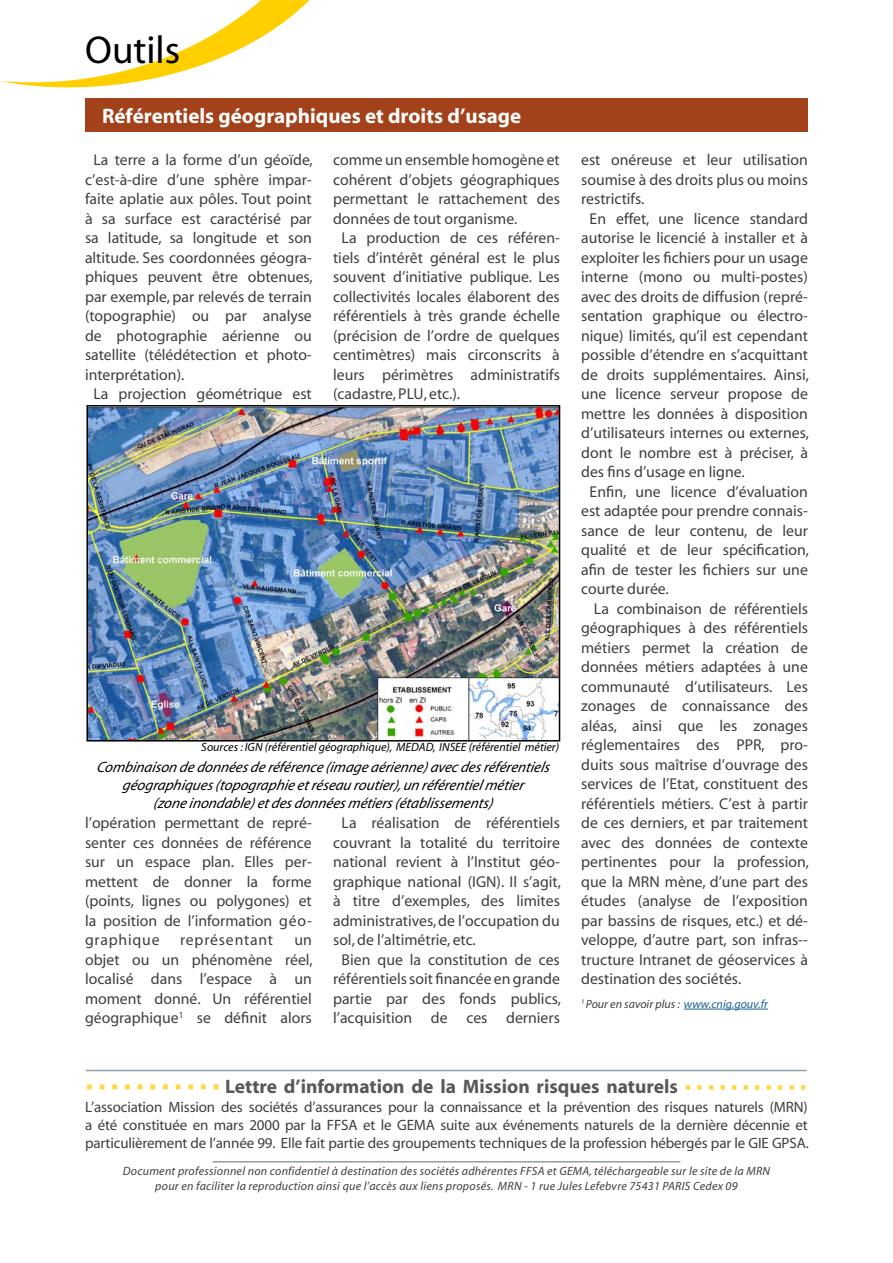
<style>
.page{position:relative;width:893px;height:1263px;background:#fff}
.page>*{position:absolute;margin:0;border:0;box-sizing:border-box;transform-origin:0 0}
.t1{font:39px "Myriad";color:#000}
.t2{font:700 21px "Myriad";color:#fff}
.t3{font:700 19.5px "Myriad";color:#58585a}
.t4{font:15.75px/19.5px "Myriad";color:#3e3e40}
.t5{font:15.75px "Myriad";letter-spacing:.05em;color:#3e3e40}
.t6{font:15px/18px "Myriad";letter-spacing:-.01em;color:#3e3e40;text-align:justify}
.t7{font:italic 15px/18px "Myriad";color:#000;text-align:center}
.t8{font:italic 12px/14.4px "Myriad";letter-spacing:.02em;color:#3e3e40;text-align:center}
.t9{font:italic 12px "Myriad";color:#000}
.t10{font:italic 12px "Myriad";color:#3e3e40}
.s1{color:#1a629c}
.s2{color:#ffd744}
</style>
<div class="page">
<svg style="left:0;top:0;width:359px;height:99px"></svg>
<div style="left:85px;top:99px;width:723px;height:33px;background:#a3411a"></div>
<hr style="left:86px;top:1070px;width:721px;height:1px;background:#909ea6">
<hr style="left:213px;top:1161px;width:467px;height:1px;background:#909ea6">
<hr style="left:684px;top:1009px;width:84px;height:1px;background:#1a629c">
<img style="left:89px;top:408px;width:468px;height:330px">
<div style="left:86px;top:405px;width:474px;height:336px;border:2px solid #000"></div>
<h1 class="t1" style="left:85px;top:30px;width:96px">Outils</h1>
<h2 class="t2" style="left:102px;top:105px;width:421px">Référentiels géographiques et droits d’usage</h2>
<p class="t4" style="left:94px;top:151px;width:221px">La terre a la forme d’un géoïde,</p>
<p class="t4" style="left:85px;top:170px;width:228px">c’est-à-dire d’une sphère impar-</p>
<p class="t4" style="left:85px;top:190px;width:228px">faite aplatie aux pôles. Tout point</p>
<p class="t4" style="left:85px;top:209px;width:228px">à sa surface est caractérisé par</p>
<p class="t4" style="left:85px;top:229px;width:228px">sa latitude, sa longitude et son</p>
<p class="t4" style="left:85px;top:248px;width:228px">altitude. Ses coordonnées géogra-</p>
<p class="t4" style="left:85px;top:268px;width:229px">phiques peuvent être obtenues,</p>
<p class="t4" style="left:85px;top:287px;width:228px">par exemple, par relevés de terrain</p>
<p class="t4" style="left:85px;top:307px;width:228px">(topographie) ou par analyse</p>
<p class="t4" style="left:85px;top:326px;width:228px">de photographie aérienne ou</p>
<p class="t4" style="left:85px;top:346px;width:228px">satellite (télédétection et photo-</p>
<p class="t4" style="left:85px;top:365px;width:101px">interprétation).</p>
<p class="t4" style="left:94px;top:385px;width:220px">La projection géométrique est</p>
<p class="t4" style="left:333px;top:151px;width:228px">comme un ensemble homogène et</p>
<p class="t4" style="left:333px;top:170px;width:228px">cohérent d’objets géographiques</p>
<p class="t4" style="left:333px;top:190px;width:228px">permettant le rattachement des</p>
<p class="t4" style="left:333px;top:209px;width:186px">données de tout organisme.</p>
<p class="t4" style="left:342px;top:229px;width:220px">La production de ces référen-</p>
<p class="t4" style="left:333px;top:248px;width:228px">tiels d’intérêt général est le plus</p>
<p class="t4" style="left:333px;top:268px;width:228px">souvent d’initiative publique. Les</p>
<p class="t4" style="left:333px;top:287px;width:228px">collectivités locales élaborent des</p>
<p class="t4" style="left:333px;top:307px;width:228px">référentiels à très grande échelle</p>
<p class="t4" style="left:333px;top:326px;width:228px">(précision de l’ordre de quelques</p>
<p class="t4" style="left:333px;top:346px;width:228px">centimètres) mais circonscrits à</p>
<p class="t4" style="left:333px;top:365px;width:228px">leurs périmètres administratifs</p>
<p class="t4" style="left:333px;top:385px;width:129px">(cadastre, PLU, etc.).</p>
<p class="t9" style="left:201px;top:741px;width:359px">Sources : IGN (référentiel géographique), MEDAD, INSEE (référentiel métier)</p>
<p class="t7" style="left:96px;top:758px;width:458px">Combinaison de donnéesde référence (image aérienne) avec desréférentiels géograp hiques(top ograp hie etréseau routier), un référentiel métier<br>(zone inondable) etdesdonnéesmétiers(établissements)</p>
<p class="t4" style="left:85px;top:814px;width:228px">l’opération permettant de repré-- senter ces données de réfé-rence sur un espace plan. Elles per&shy;mettent de donner la forme (points, lignes ou polygones) et la position de l’informa-tion géo&shy;graphique</p>
<p class="t5" style="left:180px;top:932px;width:95px">représentant</p>
<p class="t4" style="left:85px;top:931px;width:229px;text-align:justify;text-indent:209px">un objet ou un phénomène réel, localisé dans l’espace à un moment donné. Un référentiel géographique<sup>1</sup> se définit alors</p>
<p class="t4" style="left:342px;top:814px;width:220px">La réalisation de référentiels</p>
<p class="t4" style="left:333px;top:833px;width:228px">couvrant la totalité du territoire</p>
<p class="t4" style="left:333px;top:853px;width:228px">national revient à l’Institut géo-</p>
<p class="t4" style="left:333px;top:872px;width:229px">graphique national (IGN). Il s’agit,</p>
<p class="t4" style="left:333px;top:892px;width:228px">à titre d’exemples, des limites</p>
<p class="t4" style="left:333px;top:911px;width:228px">administratives, de l’occupation du</p>
<p class="t4" style="left:333px;top:931px;width:144px">sol, de l’altimétrie, etc.</p>
<p class="t4" style="left:342px;top:950px;width:220px">Bien que la constitution de ces</p>
<p class="t4" style="left:333px;top:970px;width:228px">référentiels soit financée en grande</p>
<p class="t4" style="left:333px;top:989px;width:229px">partie par des fonds publics,</p>
<p class="t4" style="left:333px;top:1009px;width:228px">l’acquisition de ces derniers</p>
<p class="t4" style="left:581px;top:151px;width:228px">est onéreuse et leur utilisation</p>
<p class="t4" style="left:581px;top:170px;width:228px">soumise à des droits plus ou moins</p>
<p class="t4" style="left:581px;top:190px;width:65px">restrictifs.</p>
<p class="t4" style="left:590px;top:209px;width:220px">En effet, une licence standard</p>
<p class="t4" style="left:581px;top:229px;width:228px">autorise le licencié à installer et à</p>
<p class="t4" style="left:581px;top:248px;width:228px">exploiter les fichiers pour un usage</p>
<p class="t4" style="left:581px;top:268px;width:228px">interne (mono ou multi-postes)</p>
<p class="t4" style="left:581px;top:287px;width:228px">avec des droits de diffusion (repré-</p>
<p class="t4" style="left:581px;top:307px;width:228px">sentation graphique ou électro-</p>
<p class="t4" style="left:581px;top:326px;width:228px">nique) limités, qu’il est cependant</p>
<p class="t4" style="left:581px;top:346px;width:228px">possible d’étendre en s’acquittant</p>
<p class="t4" style="left:581px;top:365px;width:229px">de droits supplémentaires. Ainsi,</p>
<p class="t4" style="left:581px;top:385px;width:228px">une licence serveur propose de</p>
<p class="t4" style="left:581px;top:404px;width:228px">mettre les données à disposition</p>
<p class="t4" style="left:581px;top:424px;width:229px">d’utilisateurs internes ou externes,</p>
<p class="t4" style="left:581px;top:443px;width:228px">dont le nombre est à préciser, à</p>
<p class="t4" style="left:581px;top:463px;width:165px">des fins d’usage en ligne.</p>
<p class="t4" style="left:590px;top:482px;width:220px">Enfin, une licence d’évaluation</p>
<p class="t4" style="left:581px;top:502px;width:228px">est adaptée pour prendre connais-</p>
<p class="t4" style="left:581px;top:521px;width:228px">sance de leur contenu, de leur</p>
<p class="t4" style="left:581px;top:541px;width:229px">qualité et de leur spécification,</p>
<p class="t4" style="left:581px;top:560px;width:228px">afin de tester les fichiers sur une</p>
<p class="t4" style="left:581px;top:580px;width:89px">courte durée.</p>
<p class="t4" style="left:594px;top:599px;width:215px">La combinaison de référentiels</p>
<p class="t4" style="left:581px;top:619px;width:228px">géographiques à des référentiels</p>
<p class="t4" style="left:581px;top:638px;width:228px">métiers permet la création de</p>
<p class="t4" style="left:581px;top:658px;width:228px">données métiers adaptées à une</p>
<p class="t4" style="left:581px;top:677px;width:228px">communauté d’utilisateurs. Les</p>
<p class="t4" style="left:581px;top:697px;width:228px">zonages de connaissance des</p>
<p class="t4" style="left:581px;top:716px;width:228px">aléas, ainsi que les zonages</p>
<p class="t4" style="left:581px;top:736px;width:228px">réglemen--taires des PPR, pro-</p>
<p class="t4" style="left:581px;top:755px;width:228px">duits sous maîtrise d’ouvrage des</p>
<p class="t4" style="left:581px;top:775px;width:228px">services de l’Etat, constituent des</p>
<p class="t4" style="left:581px;top:794px;width:228px">référentiels métiers. C’est à partir</p>
<p class="t4" style="left:581px;top:814px;width:228px">de ces derniers, et par traitement</p>
<p class="t4" style="left:581px;top:833px;width:228px">avec des données de contexte</p>
<p class="t4" style="left:581px;top:853px;width:229px">pertinentes pour la profession,</p>
<p class="t4" style="left:581px;top:872px;width:228px">que la MRN mène, d’une part des</p>
<p class="t4" style="left:581px;top:892px;width:228px">études (analyse de l’exposition</p>
<p class="t4" style="left:581px;top:911px;width:228px">par bassins de risques, etc.) et dé-</p>
<p class="t4" style="left:581px;top:931px;width:228px">veloppe, d’autre part, son infras--</p>
<p class="t4" style="left:581px;top:950px;width:228px">tructure Intranet de géoservices à</p>
<p class="t4" style="left:581px;top:970px;width:162px">destination des sociétés.</p>
<p class="t10" style="left:581px;top:998px;width:188px"><sup>1</sup> Pour en savoir plus : <span class="s1">www.cnig.gouv.fr</span></p>
<p class="t3" style="left:86px;top:1076px;width:722px"><span class="s2">▪</span> <span class="s2">▪</span> <span class="s2">▪</span> <span class="s2">▪</span> <span class="s2">▪</span> <span class="s2">▪</span> <span class="s2">▪</span> <span class="s2">▪</span> <span class="s2">▪</span> <span class="s2">▪</span> <span class="s2">▪</span> Lettre d’information de la Mission risques naturels <span class="s2">▪</span> <span class="s2">▪</span> <span class="s2">▪</span> <span class="s2">▪</span> <span class="s2">▪</span> <span class="s2">▪</span> <span class="s2">▪</span> <span class="s2">▪</span> <span class="s2">▪</span> <span class="s2">▪</span> <span class="s2">▪</span></p>
<p class="t6" style="left:85px;top:1099px;width:725px">L’association Mission des sociétés d’assurances pour la connaissance et la prévention des risques naturels (MRN) a été constituée en mars 2000 par la FFSA et le GEMA suite aux événements naturels de la dernière décennie et particulièrement de l’année 99. Elle fait partie des groupements techniques de la profession hébergés par le GIE GPSA.</p>
<p class="t8" style="left:123px;top:1164px;width:649px">Document professionnel non confidentiel à destination des sociétés adhérentes FFSA et GEMA, téléchargeable sur le site de la MRN pour en faciliter la reproduction ainsi que l’accès aux liens proposés. MRN - 1 rue Jules Lefebvre 75431 PARIS Cedex 09</p>
</div>
